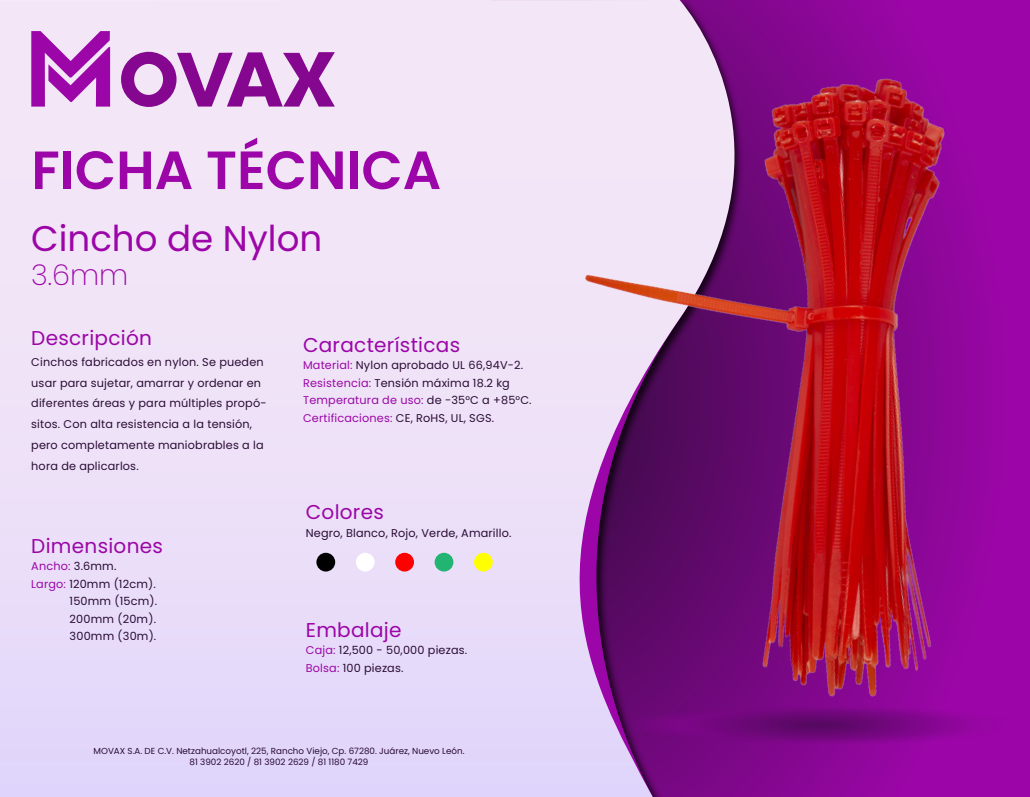
<style>
.page{position:relative;width:1030px;height:797px;background:#fff}
.page>*{position:absolute;margin:0;border:0;box-sizing:border-box;transform-origin:0 0}
.t1{font:600 53.75px "Poppins";color:#9c06a8}
.t2{font:35.62px "Poppins";color:#9c06a8}
.t3{font:200 28.75px "Poppins";color:#9c06a8}
.t4{font:20px "Poppins";letter-spacing:.015em;color:#9c06a8}
.t5{font:20px "Poppins";letter-spacing:.015em;color:#9b06a7}
.t6{font:11.25px/20.9px "Poppins";letter-spacing:.015em;color:#2b0c35}
.t7{font:11.25px "Poppins";letter-spacing:.015em;color:#9b06a7}
.t8{font:8.75px/10.5px "Poppins";color:#2b0c35;text-align:center}
.s1{color:#2b0c35}
.s2{color:#9b06a7}
.s3{color:#9c06a8}
</style>
<div class="page">
<svg style="left:0;top:0;width:385px;height:797px"></svg>
<img style="left:385px;top:0;width:644px;height:797px">
<div style="left:316px;top:553px;width:19px;height:18px;background:#000;border-radius:50%"></div>
<div style="left:356px;top:553px;width:18px;height:18px;background:#fff;border-radius:50%"></div>
<div style="left:395px;top:553px;width:19px;height:18px;background:#f00;border-radius:50%"></div>
<div style="left:434px;top:553px;width:19px;height:18px;background:#22b473;border-radius:50%"></div>
<div style="left:474px;top:553px;width:18px;height:18px;background:#ff0;border-radius:50%"></div>
<svg style="left:31px;top:31px;width:79px;height:76px"></svg>
<svg style="left:121px;top:52px;width:214px;height:55px"></svg>
<h1 class="t1" style="left:31px;top:139px;width:411px">FICHA TÉCNICA</h1>
<h2 class="t2" style="left:31px;top:218px;width:292px">Cincho de Nylon</h2>
<h3 class="t3" style="left:31px;top:258px;width:99px">3.6mm</h3>
<h3 class="t4" style="left:31px;top:326px;width:122px">Descripción</h3>
<p class="t6" style="left:31px;top:351px;width:237px">Cinchos fabricados en nylon. Se pueden usar para sujetar, amarrar y ordenar en diferentes áreas y para múltiples propó&shy;sitos. Con alta resistencia a la tensión, pero completamente maniobrables a la hora de aplicarlos.</p>
<h3 class="t5" style="left:31px;top:534px;width:133px">Dimensiones</h3>
<p class="t7" style="left:31px;top:560px;width:87px">Ancho: <span class="s1">3.6mm.</span></p>
<p class="t6" style="left:31px;top:573px;width:126px"><span class="s2">Largo:</span> 120mm (12cm).</p>
<p class="t6" style="left:70px;top:591px;width:89px">150mm (15cm).</p>
<p class="t6" style="left:70px;top:609px;width:88px">200mm (20m).</p>
<p class="t6" style="left:70px;top:626px;width:88px">300mm (30m).</p>
<h3 class="t4" style="left:303px;top:333px;width:159px">Características</h3>
<p class="t6" style="left:303px;top:356px;width:230px;line-height:17.5px"><span class="s2">Material:</span> Nylon aprobado UL 66,94V-2.<br><span class="s2">Resistencia:</span> Tensión máxima 18.2 kg <span class="s2">Temperatura de uso:</span> de -35°C a +85°C.<br><span class="s2">Certificaciones:</span> CE, RoHS, UL, SGS.</p>
<h3 class="t5" style="left:306px;top:501px;width:80px">Colores</h3>
<p class="t6" style="left:306px;top:523px;width:207px">Negro, Blanco, Rojo, Verde, Amarillo.</p>
<h3 class="t4" style="left:306px;top:618px;width:97px">Embalaje</h3>
<p class="t6" style="left:306px;top:642px;width:163px;line-height:17.5px"><span class="s3">Caja:</span> 12,500 - 50,000 piezas.<br><span class="s3">Bolsa:</span> 100 piezas.</p>
<p class="t8" style="left:94px;top:746px;width:372px">MOVAX S.A. DE C.V. Netzahualcoyotl, 225, Rancho Viejo, Cp. 67280. Juárez, Nuevo León.<br>81 3902 2620 / 81 3902 2629 / 81 1180 7429</p>
</div>
